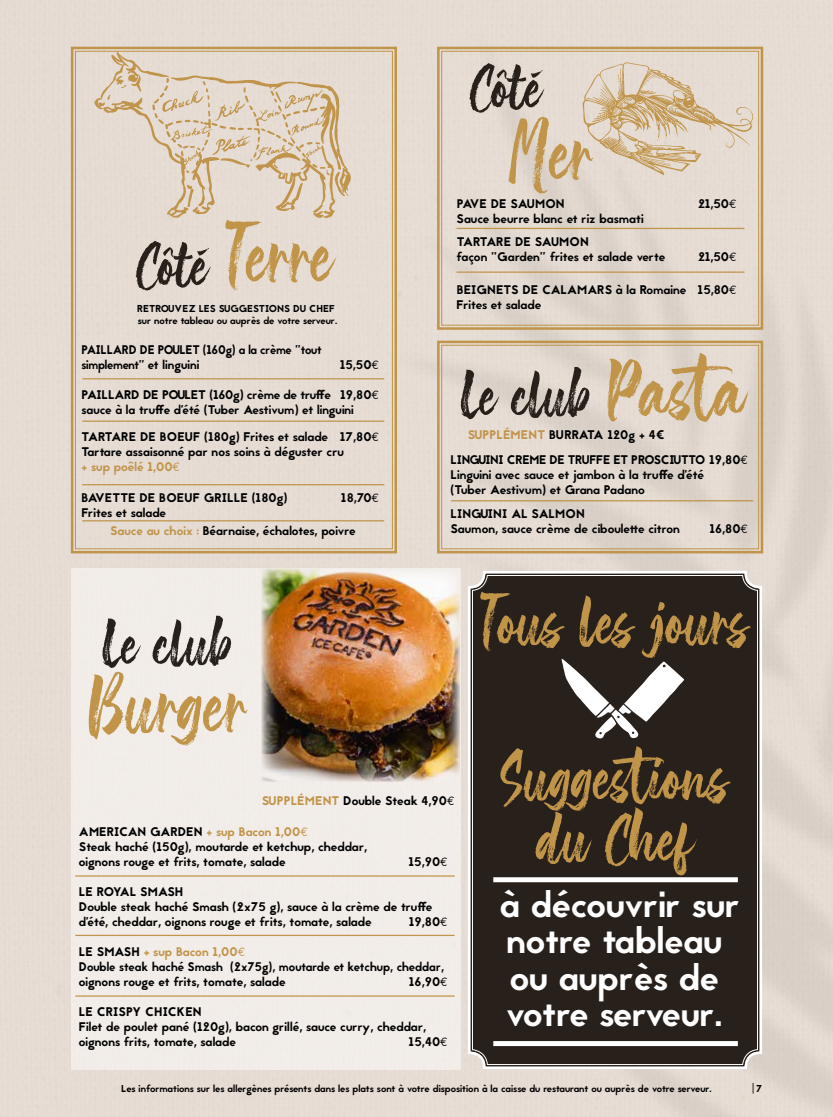
<style>
.page{position:relative;width:833px;height:1117px;background:#fff}
.page>*{position:absolute;margin:0;border:0;box-sizing:border-box;transform-origin:0 0}
.t1{font:78.75px "The Friday Stroke";color:#c09449}
.t2{font:66.25px/61.2px "The Friday Stroke";color:#c09449;text-align:center}
.t3{font:61.25px "The Friday Stroke";color:#28201b}
.t4{font:36.25px/36.2px "Jaapokki";color:#fff}
.t5{font:12.5px/15px "Jaapokki";color:#000}
.t6{font:12.5px/15px "Jaapokki";letter-spacing:-.02em;color:#000;scale:.95 1}
.t7{font:12.5px "Jaapokki";color:#c0944a}
.t8{font:10px/12px "Jaapokki";color:#000}
.s1{font-family:"Euro Mono"}
.s2{color:#c0944a}
.s3{font-family:"Euro Mono";color:#c0944a}
</style>
<div class="page">
<div style="left:71px;top:568px;width:390px;height:501px;background:#f1ede9"></div>
<svg style="left:70px;top:45px;width:328px;height:509px;background:#e3d8cc"></svg>
<svg style="left:436px;top:339px;width:328px;height:215px;background:#dfd4c9"></svg>
<div style="left:441px;top:345px;width:318px;height:204px;border:1px solid #c0944a"></div>
<hr style="left:75px;top:875px;width:379px;height:1px;background:#c0944a">
<hr style="left:75px;top:934px;width:379px;height:1px;background:#c0944a">
<hr style="left:75px;top:995px;width:379px;height:1px;background:#c0944a">
<hr style="left:451px;top:500px;width:302px;height:1px;background:#c0944a">
<svg style="left:436px;top:45px;width:328px;height:286px;background:#e0d5c9"></svg>
<div style="left:441px;top:51px;width:318px;height:274px;border:1px solid #c0944a"></div>
<hr style="left:456px;top:228px;width:288px;height:1px;background:#c0944a">
<hr style="left:456px;top:271px;width:288px;height:2px;background:#c0944a">
<svg style="left:582px;top:61px;width:175px;height:114px;background:#ddcdb8"></svg>
<svg style="left:94px;top:51px;width:257px;height:167px;background:#dfd1bf"></svg>
<hr style="left:82px;top:378px;width:302px;height:1px;background:#c0944a">
<hr style="left:82px;top:420px;width:302px;height:1px;background:#c0944a">
<hr style="left:82px;top:484px;width:302px;height:1px;background:#c0944a">
<hr style="left:82px;top:520px;width:302px;height:1px;background:#c0944a">
<div style="left:466px;top:569px;width:297px;height:501px;background:#28201b"></div>
<div style="left:472px;top:575px;width:286px;height:489px;border:1px solid #fff;border-radius:15px"></div>
<div style="left:493px;top:877px;width:245px;height:5px;background:#fff"></div>
<svg style="left:493px;top:1040px;width:245px;height:5px"></svg>
<svg style="left:561px;top:658px;width:123px;height:80px"></svg>
<img style="left:262px;top:568px;width:198px;height:213px">
<h3 class="t3" style="left:470px;top:49px;width:73px">Côté</h3>
<h3 class="t3" style="left:136px;top:227px;width:73px">Côté</h3>
<h1 class="t1" style="left:225px;top:206px;width:109px">Terre</h1>
<p class="t8" style="left:137px;top:302px;width:201px">RETROUVEZ LES SUGGESTIONS DU CHEF sur notre tableau ou auprès de votre serveur.</p>
<p class="t6" style="left:81px;top:342px;width:254px">PAILLARD DE POULET (160g) a la crème "tout simplement" et linguini</p>
<p class="t5" style="left:340px;top:357px;width:41px">15,50<span class="s1">E</span></p>
<p class="t5" style="left:81px;top:387px;width:299px">PAILLARD DE POULET (160g) crème de truffe 19,80<span class="s1">E </span>sauce à la truffe d’été (Tuber Aestivum) et linguini</p>
<p class="t5" style="left:81px;top:429px;width:299px">TARTARE DE BOEUF (180g) Frites et salade 17,80<span class="s1">E<br></span>Tartare assaisonné par nos soins à déguster cru<br><span class="s2">+ sup poêlé 1,00</span><span class="s3">E</span></p>
<p class="t5" style="left:82px;top:490px;width:207px">BAVETTE DE BOEUF GRILLE (180g)</p>
<p class="t5" style="left:341px;top:490px;width:40px">18,70<span class="s1">E</span></p>
<p class="t5" style="left:110px;top:503px;width:247px;line-height:18.5px;text-indent:-29px">Frites et salade<br><span class="s2">Sauce au choix :</span> Béarnaise, échalotes, poivre</p>
<h1 class="t1" style="left:509px;top:104px;width:85px">Mer</h1>
<p class="t5" style="left:456px;top:196px;width:109px">PAVE DE SAUMON</p>
<p class="t5" style="left:697px;top:196px;width:41px">21,50<span class="s1">E</span></p>
<p class="t5" style="left:456px;top:207px;width:188px;line-height:23.8px">Sauce beurre blanc et riz basmati<br>Tartare</p>
<p class="t5" style="left:456px;top:235px;width:210px;text-indent:58px">de saumon<br>façon "Garden" frites et salade verte</p>
<p class="t5" style="left:697px;top:250px;width:41px">21,50<span class="s1">E</span></p>
<p class="t5" style="left:456px;top:282px;width:281px">BEIGNETS DE CALAMARS à la Romaine 15,80<span class="s1">E<br></span>Frites et salade</p>
<h3 class="t3" style="left:460px;top:357px;width:132px">Le club</h3>
<h1 class="t1" style="left:605px;top:341px;width:142px">Pasta</h1>
<p class="t7" style="left:468px;top:426px;width:11px">Supplément</p>
<p class="t5" style="left:549px;top:427px;width:117px">BURRATA 120g + 4€</p>
<p class="t5" style="left:450px;top:452px;width:299px">LINGUINI CREME DE TRUFFE ET PROSCIUTTO 19,80<span class="s1">E<br></span>Linguini avec sauce et jambon à la truffe d’été<br>(Tuber Aestivum) et Grana Padano</p>
<p class="t5" style="left:450px;top:506px;width:15px">Linguini</p>
<p class="t5" style="left:450px;top:506px;width:231px;text-indent:61px">AL SALMON<br>Saumon, sauce crème de ciboulette citron</p>
<p class="t5" style="left:709px;top:521px;width:40px">16,80<span class="s1">E</span></p>
<h3 class="t3" style="left:102px;top:605px;width:132px">Le club</h3>
<h1 class="t1" style="left:87px;top:656px;width:161px">Burger</h1>
<p class="t5" style="left:262px;top:793px;width:194px"><span class="s2">SUPPLÉMENT</span> Double Steak 4,90<span class="s1">E</span></p>
<p class="t5" style="left:79px;top:824px;width:290px;text-indent:127px"><span class="s2">+ sup Bacon 1,00</span><span class="s3">E<br></span>Steak haché (150g), moutarde et ketchup, cheddar, oignons rouge et frits, tomate, salade</p>
<p class="t5" style="left:79px;top:824px;width:85px">AMERICAN Garden</p>
<p class="t5" style="left:408px;top:854px;width:41px">15,90<span class="s1">E</span></p>
<p class="t5" style="left:79px;top:884px;width:355px">LE ROYAL SMASH<br>Double steak haché Smash (2x75 g), sauce à la crème de truffe d’été, cheddar, oignons rouge et frits, tomate, salade</p>
<p class="t5" style="left:409px;top:914px;width:40px">19,80<span class="s1">E</span></p>
<p class="t5" style="left:79px;top:944px;width:366px">Le SMASH <span class="s2">+ sup Bacon 1,00</span><span class="s3">E<br></span>Double steak haché Smash (2x75g), moutarde et ketchup, cheddar, oignons rouge et frits, tomate, salade</p>
<p class="t5" style="left:409px;top:974px;width:40px">16,90<span class="s1">E</span></p>
<p class="t5" style="left:79px;top:1004px;width:349px;text-indent:66px">chicken<br>Filet de poulet pané (120g), bacon grillé, sauce curry, cheddar, oignons frits, tomate, salade</p>
<p class="t5" style="left:79px;top:1004px;width:35px">LE Crispy</p>
<p class="t5" style="left:409px;top:1034px;width:41px">15,40<span class="s1">E</span></p>
<h2 class="t2" style="left:480px;top:592px;width:271px">Tous les jours</h2>
<h2 class="t2" style="left:502px;top:747px;width:229px">Suggestions du Chef</h2>
<h3 class="t4" style="left:500px;top:887px;width:242px">à découvrir sur notre tableau ou auprès de votre serveur.</h3>
<p class="t8" style="left:121px;top:1081px;width:592px">Les informations sur les allergènes présents dans les plats sont à votre disposition à la caisse du restaurant ou auprès de votre serveur.</p>
<p class="t8" style="left:750px;top:1081px;width:14px">|7</p>
</div>
